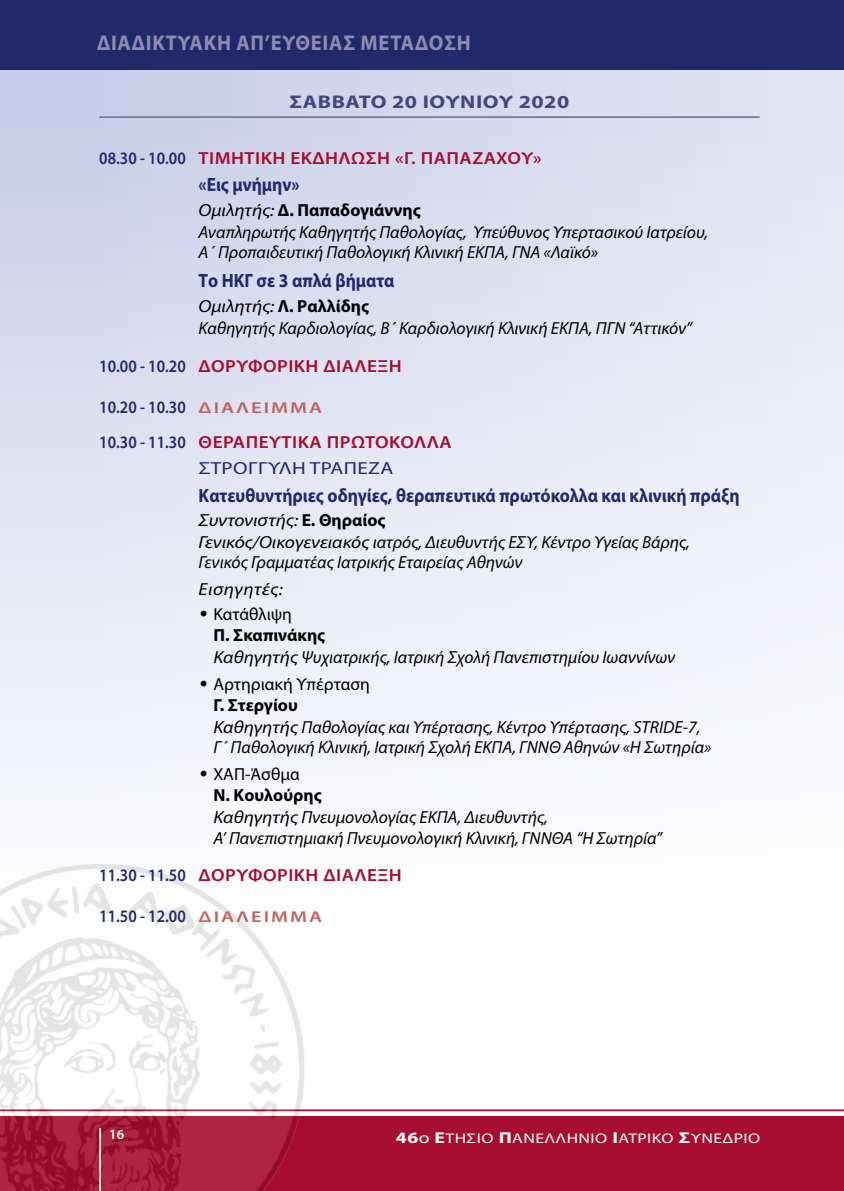
<style>
.page{position:relative;width:844px;height:1191px;background:#fff}
.page>*{position:absolute;margin:0;border:0;box-sizing:border-box;transform-origin:0 0}
.t1{font:700 21.35px "Myriad Pro";letter-spacing:.04em;color:#8f8bb0;scale:.95 1}
.t2{font:700 19.25px "Myriad Pro";color:#22296b;scale:.91 1}
.t3{font:700 18.38px "Myriad Pro";letter-spacing:.025em;color:#45467e;scale:1.2 1}
.t4{font:italic 17.5px/22.1px "Myriad Pro";color:#000;scale:1.1 1}
.t5{font:italic 17.5px/26.2px "Myriad Pro";color:#000}
.t6{font:600 17.5px "Myriad Pro";letter-spacing:.025em;color:#a60d30;scale:1.1 1}
.t7{font:600 17.5px/35.9px "Myriad Pro";letter-spacing:.025em;color:#22296b;scale:.9 1}
.t8{font:700 17.5px/21px "Myriad Pro";color:#000}
.t9{font:17.5px/21px "Myriad Pro";color:#000}
.t10{font:600 17.5px "Myriad Pro";color:#22296b;scale:.9 1}
.t11{font:17.5px "Myriad Pro";letter-spacing:.02em;color:#22296b;scale:1.2 1}
.t12{font:14px "Myriad Pro";letter-spacing:.025em;color:#fff;scale:1.25 1}
.t13{font:600 14px "Myriad Pro";color:#fff}
.s1{color:#22296b}
.s2{font-weight:700;font-style:normal}
.s3{font-size:15.75px;color:#c16460}
.s4{color:#a60d30}
.s5{font-family:"Arial";font-weight:900;font-style:italic}
.s6{font-weight:400}
.s7{font-weight:700}
.s8{font-weight:700;font-size:15.75px}
.s9{font-size:15.75px}
</style>
<div class="page">
<div style="left:0;top:46px;width:843px;height:1012px;background:linear-gradient(to bottom,#d1d5ec,#fff)"></div>
<div style="left:0;top:1116px;width:843px;height:75px;background:#a60d30"></div>
<div style="left:0;top:0;width:843px;height:69px;background:#22296b"></div>
<hr style="left:0;top:1109px;width:843px;height:2px;background:#a60d30">
<img style="left:0;top:861px;width:306px;height:330px">
<hr style="left:99px;top:116px;width:660px;height:2px;background:#7b77a1">
<p class="t1" style="left:97px;top:29px;width:395px">διαδικτυακη απ’ευθειασ μ εταδοση</p>
<p class="t3" style="left:289px;top:90px;width:24px">ΣΑΒΒΑΤΟ</p>
<p class="t3" style="left:392px;top:90px;width:38px">20 ΙΟΥΝΙΟΥ</p>
<p class="t3" style="left:518px;top:90px;width:44px">2020</p>
<p class="t6" style="left:99px;top:147px;width:403px"><span class="s1">08.30 - 10.00</span> ΤΙΜΗΤΙΚΗ ΕΚΔΗΛΩΣΗ «Γ. ΠΑΠΑΖΑΧΟΥ»</p>
<p class="t2" style="left:198px;top:172px;width:112px">«Εις μνήμην»</p>
<p class="t4" style="left:198px;top:198px;width:464px">Ομιλητής: <span class="s2">Δ. Παπαδογιάννης<br></span>Αναπληρωτής Καθηγητής Παθολογίας, Υπεύθυνος Υπερτασικού Ιατρείου,</p>
<p class="t5" style="left:198px;top:238px;width:401px">Α΄ Προπαιδευτική Παθολογική Κλινική ΕΚΠΑ, ΓΝΑ «Λαϊκό»</p>
<p class="t2" style="left:198px;top:268px;width:216px">Το ΗΚΓ σε 3 απλά βήματα</p>
<p class="t4" style="left:198px;top:294px;width:450px">Ομιλητής: <span class="s2">Λ. Ραλλίδης<br></span>Καθηγητής Καρδιολογίας, Β΄ Καρδιολογική Κλινική ΕΚΠΑ, ΠΓΝ “Αττικόν”</p>
<p class="t6" style="left:99px;top:354px;width:276px"><span class="s1">10.00 - 10.20</span> ΔΟΡΥΦΟΡΙΚΗ ΔΙΑΛΕΞΗ</p>
<p class="t7" style="left:99px;top:388px;width:393px">10.20 - 10.30 <span class="s3">ΔΙΑΛΕΙΜΜΑ<br></span>10.30 - 11.30 <span class="s4">ΘΕΡΑΠΕΥΤΙΚΑ ΠΡΩΤΟΚΟΛΛΑ</span></p>
<p class="t11" style="left:199px;top:458px;width:163px">ΣΤΡΟΓΓΥΛΗ ΤΡΑΠΕΖΑ</p>
<p class="t2" style="left:198px;top:483px;width:596px">Κατευθυντήριες οδηγίες, θεραπευτικά πρωτόκολλα και κλινική πράξη</p>
<p class="t4" style="left:198px;top:509px;width:448px">Συντονιστής: <span class="s2">Ε. Θηραίος<br></span>Γενικός/Οικογενειακός ιατρός, Διευθυντής ΕΣΥ, Κέντρο Υγείας Βάρης,</p>
<p class="t5" style="left:198px;top:549px;width:325px">Γενικός Γραμματέας Ιατρικής Εταιρείας Αθηνών<br>Εισηγητές:</p>
<p class="t8" style="left:213px;top:603px;width:113px;text-indent:-15px"><span class="s5">•</span> <span class="s6">Kατάθλιψη<br></span>Π. Σκαπινάκης</p>
<p class="t4" style="left:213px;top:645px;width:421px">Καθηγητής Ψυχιατρικής, Ιατρική Σχολή Πανεπιστημίου Ιωαννίνων</p>
<p class="t9" style="left:213px;top:673px;width:158px;text-indent:-15px"><span class="s5">•</span> Αρτηριακή Υπέρταση<br><span class="s7">Γ. Στεργίου</span></p>
<p class="t4" style="left:213px;top:717px;width:454px;line-height:20.1px">Καθηγητής Παθολογίας και Υπέρτασης, Κέντρο Υπέρτασης, STRIDE-7,<br>Γ΄ Παθολογική Κλινική, Ιατρική Σχολή ΕΚΠΑ, ΓΝΝΘ Αθηνών «Η Σωτηρία»</p>
<p class="t8" style="left:213px;top:763px;width:110px;text-indent:-15px"><span class="s5">•</span> <span class="s6">ΧΑΠ-Άσθμα<br></span>Ν. Κουλούρης</p>
<p class="t4" style="left:213px;top:807px;width:409px;line-height:20.1px">Καθηγητής Πνευμονολογίας ΕΚΠΑ, Διευθυντής,<br>A’ Πανεπιστημιακή Πνευμονολογική Κλινική, ΓΝΝΘΑ “Η Σωτηρία”</p>
<p class="t6" style="left:99px;top:864px;width:276px"><span class="s1">11.30 - 11.50</span> ΔΟΡΥΦΟΡΙΚΗ ΔΙΑΛΕΞΗ</p>
<p class="t10" style="left:99px;top:905px;width:249px">11.50 - 12.00 <span class="s3">ΔΙΑΛΕΙΜΜΑ</span></p>
<p class="t13" style="left:109px;top:1125px;width:17px">16</p>
<p class="t12" style="left:396px;top:1130px;width:293px"><span class="s8">46</span><span class="s9">o</span> <span class="s8">Ε</span>ΤΗΣΙΟ <span class="s8">Π</span>ΑΝΕΛΛΗΝΙΟ <span class="s8">Ι</span>ΑΤΡΙΚΟ <span class="s8">Σ</span>ΥΝΕΔΡΙΟ</p>
</div>
